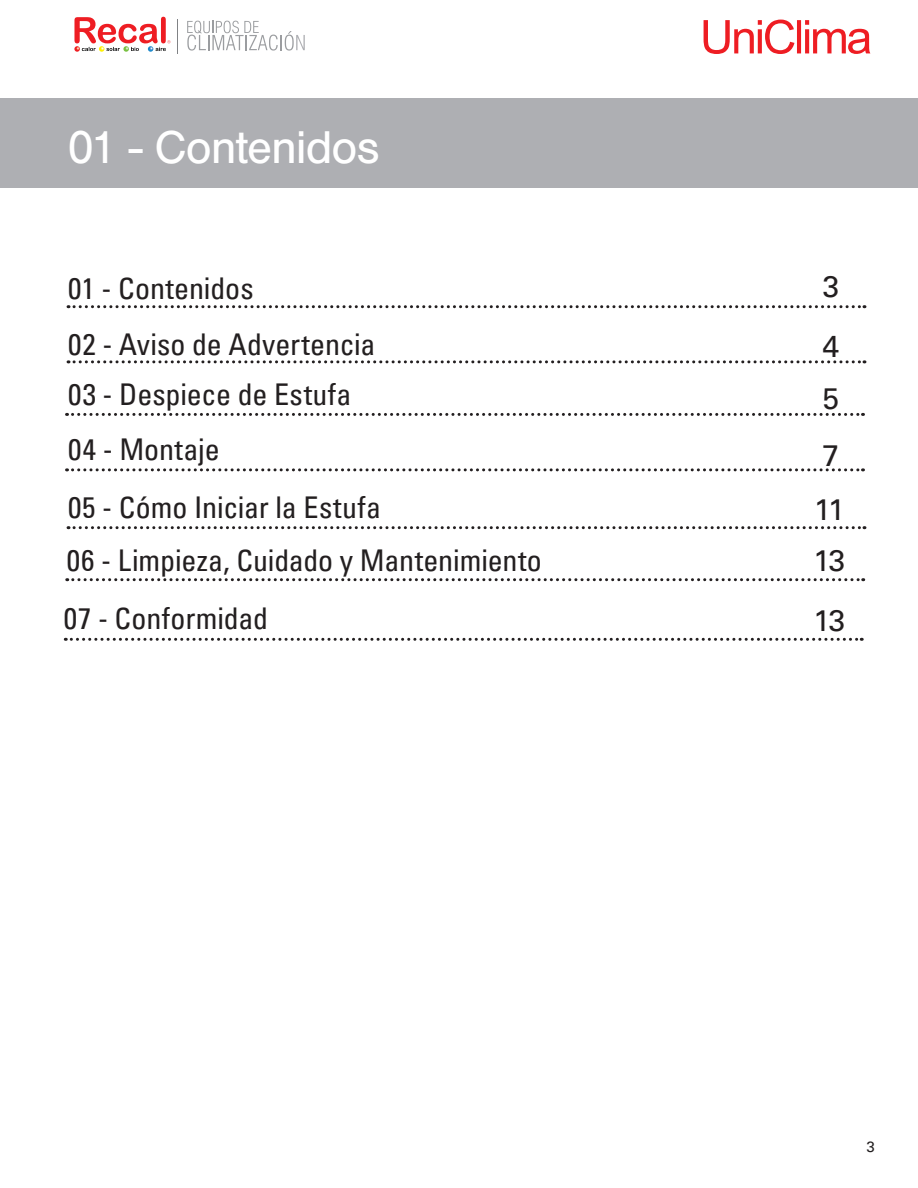
<style>
.page{position:relative;width:918px;height:1188px;background:#fff}
.page>*{position:absolute;margin:0;border:0;box-sizing:border-box;transform-origin:0 0}
.t1{font:45px "Helvetica BQ";letter-spacing:-.01em;color:#fff}
.t2{font:condensed 30px/49.9px "Univers";color:#231f20}
.t3{font:30px/59.6px "Univers";color:#231f20}
.t4{font:15px "Univers";color:#231f20}
</style>
<div class="page">
<div style="left:0;top:98px;width:918px;height:90px;background:#aeafb3"></div>
<svg style="left:68px;top:305px;width:797px;height:3px"></svg>
<svg style="left:68px;top:526px;width:797px;height:3px"></svg>
<svg style="left:67px;top:413px;width:797px;height:3px"></svg>
<svg style="left:65px;top:638px;width:797px;height:3px"></svg>
<svg style="left:68px;top:360px;width:797px;height:3px"></svg>
<svg style="left:67px;top:578px;width:797px;height:3px"></svg>
<svg style="left:67px;top:468px;width:797px;height:3px"></svg>
<svg style="left:704px;top:20px;width:166px;height:34px"></svg>
<svg style="left:187px;top:21px;width:118px;height:30px"></svg>
<hr style="left:177px;top:19px;width:1px;height:34px;background:#808285">
<svg style="left:74px;top:17px;width:96px;height:35px"></svg>
<h1 class="t1" style="left:68px;top:122px;width:313px">01 - Contenidos</h1>
<p class="t2" style="left:68px;top:263px;width:187px">01 - Contenidos</p>
<p class="t3" style="left:823px;top:257px;width:18px">3<br>4</p>
<p class="t3" style="left:823px;top:370px;width:18px;line-height:57.4px">5<br>7</p>
<p class="t3" style="left:813px;top:483px;width:33px;line-height:51.9px">11<br>13</p>
<p class="t3" style="left:813px;top:591px;width:33px">13</p>
<p class="t2" style="left:68px;top:318px;width:309px">02 - Aviso de Advertencia<br>03 - Despiece de Estufa</p>
<p class="t2" style="left:68px;top:424px;width:153px">04 - Montaje</p>
<p class="t2" style="left:68px;top:482px;width:314px">05 - Cómo Iniciar la Estufa</p>
<p class="t2" style="left:64px;top:530px;width:480px;line-height:58.5px">06 - Limpieza, Cuidado y Mantenimiento<br>07 - Conformidad</p>
<p class="t4" style="left:866px;top:1138px;width:10px">3</p>
</div>
